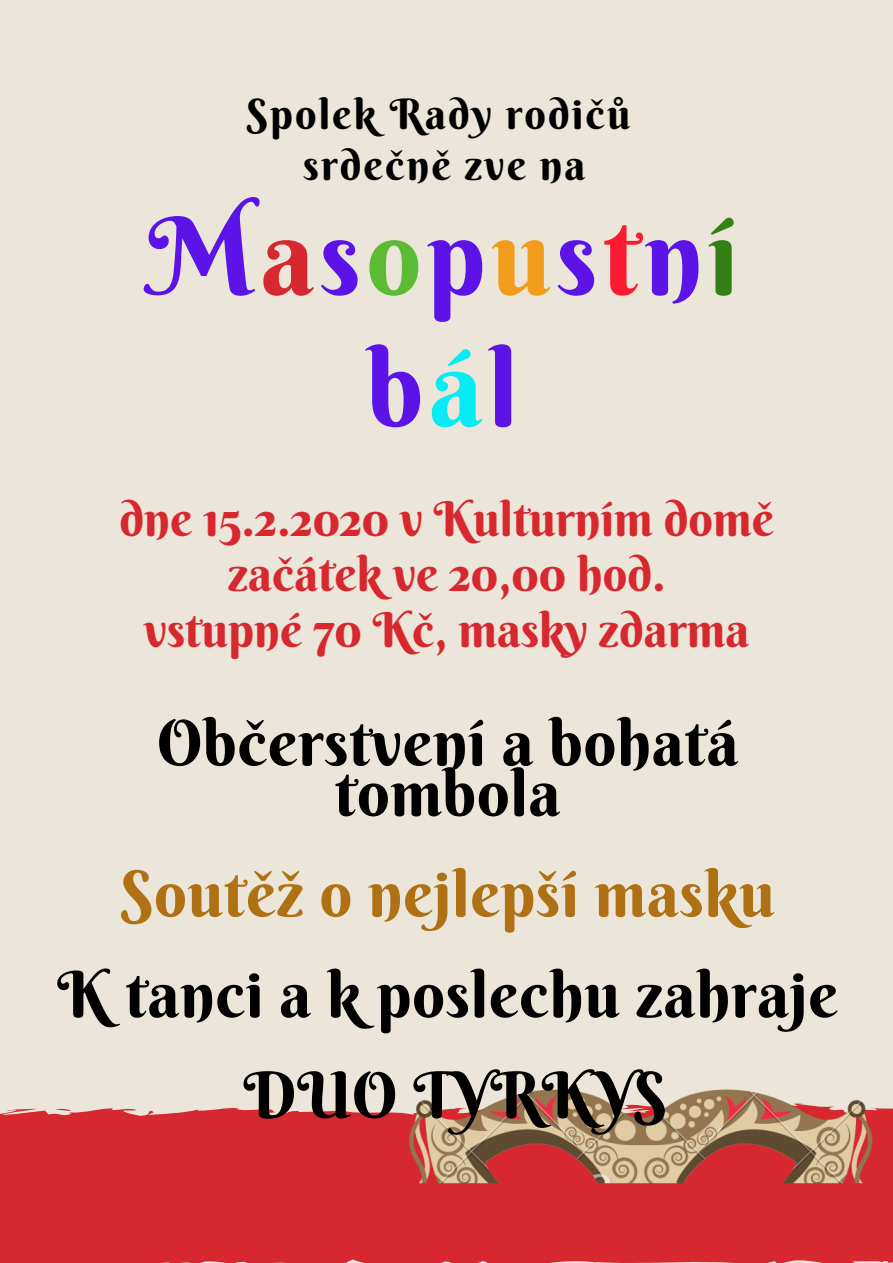
<style>
.page{position:relative;width:893px;height:1263px;background:#ebe6d9}
.page>*{position:absolute;margin:0;border:0;box-sizing:border-box;transform-origin:0 0}
.t1{font:108.07px/131.6px "Berkshire Swash";letter-spacing:.05em;color:#5b13e8;text-align:center}
.t2{font:64.12px/50.3px "Berkshire Swash";letter-spacing:.01em;color:#000;text-align:center}
.t3{font:64.12px "Berkshire Swash";letter-spacing:.01em;color:#af7114}
.t4{font:48px/55.4px "Berkshire Swash";color:#d7282f;text-align:center}
.t5{font:42px/50.9px "Berkshire Swash";letter-spacing:.05em;color:#000;text-align:center}
.s1{color:#d7282f}
.s2{color:#5cbb34}
.s3{color:#f19c1b}
.s4{color:#f81b32}
.s5{color:#348015}
.s6{color:#06ebf4}
</style>
<div class="page">
<div style="left:0;top:1107px;width:358px;height:156px;background:#d7282f"></div>
<img style="left:358px;top:1089px;width:535px;height:174px">
<p class="t5" style="left:246px;top:89px;width:385px">Spolek Rady rodičů srdečně zve na</p>
<h1 class="t1" style="left:147px;top:190px;width:593px">M<span class="s1">a</span>s<span class="s2">o</span>p<span class="s3">u</span>s<span class="s4">t</span>n<span class="s5">í </span>b<span class="s6">á</span>l</h1>
<p class="t4" style="left:120px;top:491px;width:656px">dne 15.2.2020 v Kulturním domě začátek ve 20,00 hod.<br>vstupné 70 Kč, masky zdarma</p>
<h2 class="t2" style="left:157px;top:717px;width:583px">Občerstvení a bohatá tombola</h2>
<h2 class="t3" style="left:120px;top:854px;width:656px">Soutěž o nejlepší masku</h2>
<h2 class="t2" style="left:57px;top:944px;width:782px;line-height:100.6px">K tanci a k poslechu zahraje<br>DUO TYRKYS</h2>
</div>
